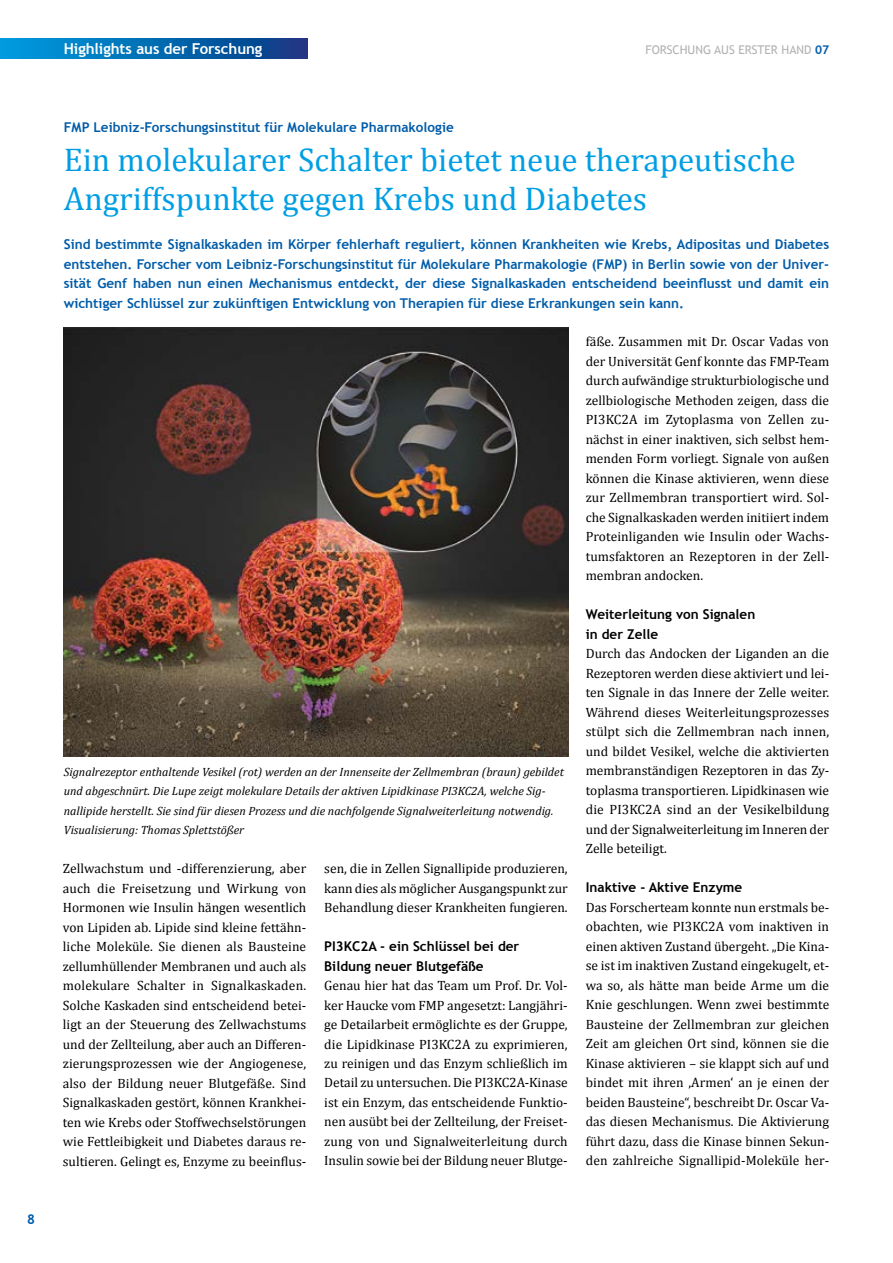
<style>
.page{position:relative;width:893px;height:1263px;background:#fff}
.page>*{position:absolute;margin:0;border:0;box-sizing:border-box;transform-origin:0 0}
.t1{font:33px/39px "Cambria";color:#009ee3}
.t2{font:700 15px "Trebuchet MS";letter-spacing:-.005em;color:#fff}
.t3{font:13.5px/19.5px "Cambria";color:#000;text-align:justify}
.t4{font:700 13.5px/19.5px "Trebuchet MS";color:#005ca9;text-align:justify}
.t5{font:700 13.5px/19.5px "Trebuchet MS";color:#000}
.t6{font:italic 12px/19.5px "Cambria";color:#000}
.t7{font:12px "Trebuchet MS";color:#b1b2b3}
.s1{font-weight:700;color:#005ca9}
</style>
<div class="page">
<svg style="left:0;top:39px;width:308px;height:20px;background:#036bb1"></svg>
<img style="left:64px;top:327px;width:504px;height:429px">
<p class="t4" style="left:27px;top:1209px;width:9px">8</p>
<p class="t2" style="left:64px;top:39px;width:200px">Highlights aus der Forschung</p>
<p class="t7" style="left:645px;top:42px;width:185px">FORSCHUNG AUS ERSTER HAND <span class="s1">07</span></p>
<p class="t4" style="left:64px;top:117px;width:391px">FMP Leibniz-Forschungsinstitut für Molekulare Pharmakologie</p>
<h1 class="t1" style="left:64px;top:140px;width:733px">Ein molekularer Schalter bietet neue therapeutische<br>Angriffspunkte gegen Krebs und Diabetes</h1>
<p class="t4" style="left:64px;top:234px;width:767px">Sind bestimmte Signalkaskaden im Körper fehlerhaft reguliert, können Krankheiten wie Krebs, Adipositas und Diabetes entstehen. Forscher vom Leibniz-Forschungsinstitut für Molekulare Pharmakologie (FMP) in Berlin sowie von der Univer&shy;sität Genf haben nun einen Mechanismus entdeckt, der diese Signalkaskaden entscheidend beeinflusst und damit ein wichtiger Schlüssel zur zukünftigen Entwicklung von Therapien für diese Erkrankungen sein kann.</p>
<p class="t6" style="left:64px;top:761px;width:502px">Signalrezeptor enthaltende Vesikel (rot) werden an der Innenseite der Zellmembran (braun) gebildet und abgeschnürt. Die Lupe zeigt molekulare Details der aktiven Lipidkinase PI3KC2A, welche Sig&shy;nallipide herstellt. Sie sind für diesen Prozess und die nachfolgende Signalweiterleitung notwendig.<br>Visualisierung: Thomas Splettstößer</p>
<p class="t3" style="left:63px;top:859px;width:245px">Zellwachstum und -differenzierung, aber auch die Freisetzung und Wirkung von Hormonen wie Insulin hängen wesentlich von Lipiden ab. Lipide sind kleine fettähn&shy;liche Moleküle. Sie dienen als Bausteine zellumhüllender Membranen und auch als molekulare Schalter in Signalkaskaden.<br>Solche Kaskaden sind entscheidend betei&shy;ligt an der Steuerung des Zellwachstums und der Zellteilung, aber auch an Differen&shy;zierungsprozessen wie der Angiogenese, also der Bildung neuer Blutgefäße. Sind Signalkaskaden gestört, können Krankhei&shy;ten wie Krebs oder Stoffwechselstörungen wie Fettleibigkeit und Diabetes daraus re&shy;sultieren. Gelingt es, Enzyme zu beeinflus-</p>
<p class="t3" style="left:324px;top:858px;width:245px">sen, die in Zellen Signallipide produzieren, kann dies als möglicher Ausgangspunkt zur Behandlung dieser Krankheiten fungieren.</p>
<p class="t5" style="left:324px;top:936px;width:197px">PI3KC2A - ein Schlüssel bei der<br>Bildung neuer Blutgefäße</p>
<p class="t3" style="left:324px;top:975px;width:245px">Genau hier hat das Team um Prof. Dr. Vol&shy;ker Haucke vom FMP angesetzt: Langjähri&shy;ge Detailarbeit ermöglichte es der Gruppe, die Lipidkinase PI3KC2A zu exprimieren, zu reinigen und das Enzym schließlich im Detail zu untersuchen. Die PI3KC2A-Kinase ist ein Enzym, das entscheidende Funktio&shy;nen ausübt bei der Zellteilung, der Freiset&shy;zung von und Signalweiterleitung durch Insulin sowie bei der Bildung neuer Blutge-</p>
<p class="t3" style="left:586px;top:332px;width:245px">fäße. Zusammen mit Dr. Oscar Vadas von der Universität Genf konnte das FMP-Team durch aufwändige strukturbiologische und zellbiologische Methoden zeigen, dass die PI3KC2A im Zytoplasma von Zellen zu&shy;nächst in einer inaktiven, sich selbst hem&shy;menden Form vorliegt. Signale von außen können die Kinase aktivieren, wenn diese zur Zellmembran transportiert wird. Sol&shy;che Signalkaskaden werden initiiert indem Proteinliganden wie Insulin oder Wachs&shy;tumsfaktoren an Rezeptoren in der Zell&shy;membran andocken.</p>
<p class="t5" style="left:586px;top:605px;width:171px">Weiterleitung von Signalen in der Zelle</p>
<p class="t3" style="left:586px;top:644px;width:245px">Durch das Andocken der Liganden an die Rezeptoren werden diese aktiviert und lei&shy;ten Signale in das Innere der Zelle weiter.<br>Während dieses Weiterleitungsprozesses stülpt sich die Zellmembran nach innen, und bildet Vesikel, welche die aktivierten membranständigen Rezeptoren in das Zy&shy;toplasma transportieren. Lipidkinasen wie die PI3KC2A sind an der Vesikelbildung und der Signalweiterleitung im Inneren der Zelle beteiligt.</p>
<p class="t5" style="left:586px;top:878px;width:158px">Inaktive - Aktive Enzyme</p>
<p class="t3" style="left:586px;top:897px;width:245px">Das Forscherteam konnte nun erstmals be&shy;obachten, wie PI3KC2A vom inaktiven in einen aktiven Zustand übergeht. „Die Kina&shy;se ist im inaktiven Zustand eingekugelt, et&shy;wa so, als hätte man beide Arme um die Knie geschlungen. Wenn zwei bestimmte Bausteine der Zellmembran zur gleichen Zeit am gleichen Ort sind, können sie die Kinase aktivieren – sie klappt sich auf und bindet mit ihren ‚Armen‘ an je einen der beiden Bausteine“, beschreibt Dr. Oscar Va&shy;das diesen Mechanismus. Die Aktivierung führt dazu, dass die Kinase binnen Sekun&shy;den zahlreiche Signallipid-Moleküle her-</p>
</div>
